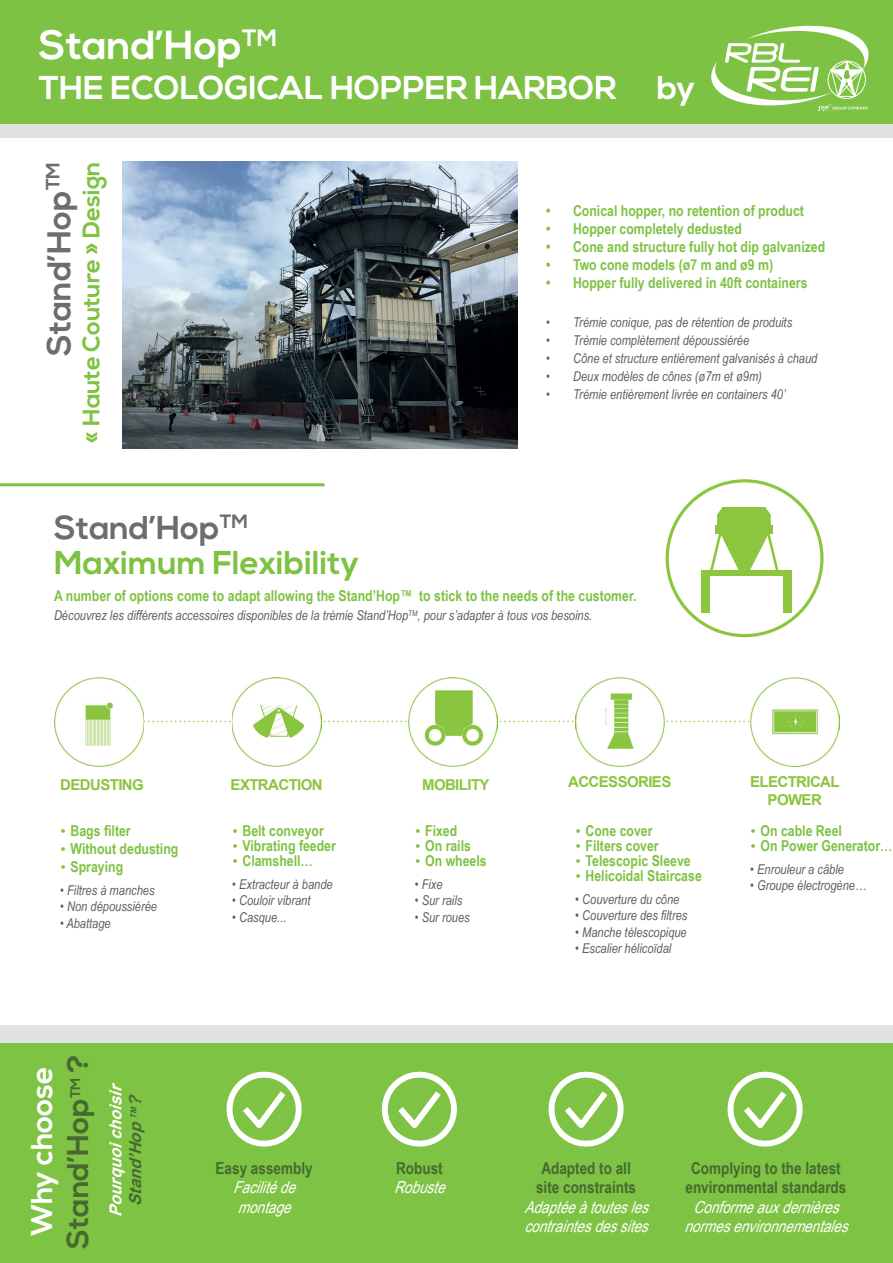
<style>
.page{position:relative;width:893px;height:1263px;background:#fff}
.page>*{position:absolute;margin:0;border:0;box-sizing:border-box;transform-origin:0 0}
.t1{font:700 40.5px "Nexa";color:#fff}
.t2{font:700 33px/34.5px "Nexa";color:#7ec243}
.t3{font:700 33px "Nexa";color:#fff}
.t4{font:700 33px "Nexa";color:#6c6d70}
.t5{font:700 30px/36px "Nexa";color:#466930;text-align:center}
.t6{font:700 24px "Nexa";color:#7ec243}
.t7{font:italic 16.5px/19.5px "Arial Narrow";color:#fff}
.t8{font:700 16.5px/19.5px "Arial Narrow";color:#466930;text-align:center}
.t9{font:italic 700 16.5px/19.5px "Arial";color:#fff;text-align:center}
.t10{font:700 15px "Arial Narrow";color:#7ec243}
.t11{font:700 15px/18px "Arial";letter-spacing:-.04em;color:#8ac53e;text-align:center}
.t12{font:italic 13.5px "Arial Narrow";color:#5b5f60}
.s1{color:#6c6d70}
.s2{font-family:"Poppins";font-weight:400}
.s3{color:#fff}
.s4{color:#476932}
</style>
<div class="page">
<svg style="left:144px;top:721px;width:606px;height:1px"></svg>
<div style="left:0;top:1029px;width:893px;height:234px;background:#7fc344"></div>
<div style="left:0;top:123px;width:893px;height:15px;background:#e0e1e3"></div>
<div style="left:0;top:0;width:893px;height:123px;background:#7ec243"></div>
<svg style="left:711px;top:25px;width:158px;height:86px"></svg>
<img style="left:122px;top:162px;width:395px;height:286px">
<svg style="left:227px;top:1072px;width:75px;height:74px"></svg>
<svg style="left:727px;top:1072px;width:76px;height:74px"></svg>
<svg style="left:549px;top:1072px;width:75px;height:74px"></svg>
<svg style="left:382px;top:1072px;width:75px;height:74px"></svg>
<hr style="left:0;top:483px;width:325px;height:3px;background:#7ec243">
<div style="left:0;top:1026px;width:893px;height:17px;background:#e0e1e3"></div>
<div style="left:666px;top:479px;width:157px;height:158px;border:3px solid #8bc63e;border-radius:50%"></div>
<svg style="left:710px;top:507px;width:69px;height:63px"></svg>
<div style="left:701px;top:570px;width:90px;height:6px;background:#8bc63e"></div>
<div style="left:783px;top:570px;width:8px;height:42px;background:#8bc63e"></div>
<div style="left:701px;top:570px;width:8px;height:42px;background:#8bc63e"></div>
<img style="left:750px;top:678px;width:89px;height:89px">
<img style="left:409px;top:678px;width:89px;height:89px">
<img style="left:575px;top:678px;width:89px;height:89px">
<img style="left:55px;top:678px;width:89px;height:89px">
<img style="left:232px;top:678px;width:89px;height:89px">
<h1 class="t1" style="left:39px;top:22px;width:240px">Stand’Hop<sup>TM</sup></h1>
<h2 class="t3" style="left:39px;top:68px;width:658px">THE ECOLOGICAL HOPPER HARBOR by</h2>
<h2 class="t4" style="left:40px;top:356px;width:196px;rotate:-90deg">Stand’Hop<sup>TM</sup></h2>
<h3 class="t6" style="left:77px;top:443px;width:282px;rotate:-90deg">« Haute Couture » Design</h3>
<h2 class="t2" style="left:54px;top:512px;width:307px"><span class="s1">Stand’Hop</span><sup>TM<br></sup>Maximum Flexibility</h2>
<p class="t10" style="left:546px;top:199px;width:259px">• Conical hopper, no retention of product</p>
<p class="t10" style="left:546px;top:217px;width:197px">• Hopper completely dedusted</p>
<p class="t10" style="left:546px;top:235px;width:281px">• Cone and structure fully hot dip galvanized</p>
<p class="t10" style="left:546px;top:253px;width:229px">• Two cone models (ø7 m and ø9 m)</p>
<p class="t10" style="left:546px;top:271px;width:263px">• Hopper fully delivered in 40ft containers</p>
<p class="t12" style="left:546px;top:313px;width:248px">• Trémie conique, pas de rétention de produits</p>
<p class="t12" style="left:546px;top:331px;width:205px">• Trèmie complètement dépoussiérée</p>
<p class="t12" style="left:546px;top:349px;width:273px">• Cône et structure entièrement galvanisés à chaud</p>
<p class="t12" style="left:546px;top:367px;width:217px">• Deux modèles de cônes (ø7m et ø9m)</p>
<p class="t12" style="left:546px;top:385px;width:241px">• Trémie entièrement livrée en containers 40’</p>
<p class="t10" style="left:54px;top:584px;width:584px">A number of options come to adapt allowing the Stand’Hop™ to stick to the needs of the customer.</p>
<p class="t12" style="left:54px;top:606px;width:540px">Découvrez les différents accessoires disponibles de la trémie Stand’Hop<sup>TM</sup>, pour s’adapter à tous vos besoins.</p>
<p class="t11" style="left:60px;top:776px;width:85px">DEDUSTING</p>
<p class="t11" style="left:568px;top:773px;width:105px">ACCESSORIES</p>
<p class="t11" style="left:750px;top:773px;width:91px">ELECTRICAL<br>POWER</p>
<p class="t11" style="left:231px;top:776px;width:94px">EXTRACTION</p>
<p class="t11" style="left:422px;top:776px;width:69px">MOBILITY</p>
<p class="t10" style="left:60px;top:819px;width:72px"><span class="s2">•</span> Bags filter</p>
<p class="t10" style="left:60px;top:837px;width:120px"><span class="s2">•</span> Without dedusting</p>
<p class="t10" style="left:60px;top:855px;width:64px"><span class="s2">•</span> Spraying</p>
<p class="t12" style="left:60px;top:881px;width:96px">• Filtres à manches</p>
<p class="t12" style="left:60px;top:897px;width:98px">• Non dépoussiérée</p>
<p class="t12" style="left:60px;top:914px;width:52px">• Abattage</p>
<p class="t10" style="left:232px;top:819px;width:93px"><span class="s2">•</span> Belt conveyor</p>
<p class="t10" style="left:232px;top:834px;width:105px"><span class="s2">•</span> Vibrating feeder</p>
<p class="t10" style="left:232px;top:849px;width:82px"><span class="s2">•</span> Clamshell…</p>
<p class="t12" style="left:232px;top:875px;width:102px">• Extracteur à bande</p>
<p class="t12" style="left:232px;top:891px;width:80px">• Couloir vibrant</p>
<p class="t12" style="left:232px;top:908px;width:56px">• Casque...</p>
<h3 class="t5" style="left:25px;top:1249px;width:196px;rotate:-90deg"><span class="s3">Why choose<br></span>Stand’Hop<sup>TM</sup> ?</h3>
<p class="t9" style="left:106px;top:1217px;width:140px;rotate:-90deg">Pourquoichoisir<br><span class="s4">Stand’Hop</span><sup>TM</sup><span class="s4">?</span></p>
<p class="t8" style="left:216px;top:1157px;width:99px">Easy assembly</p>
<p class="t7" style="left:233px;top:1177px;width:71px">Facilitéde montage</p>
<p class="t10" style="left:415px;top:819px;width:44px"><span class="s2">•</span> Fixed</p>
<p class="t10" style="left:415px;top:834px;width:58px"><span class="s2">•</span> On rails</p>
<p class="t10" style="left:415px;top:849px;width:73px"><span class="s2">•</span> On wheels</p>
<p class="t12" style="left:415px;top:875px;width:29px">• Fixe</p>
<p class="t12" style="left:415px;top:891px;width:49px">• Sur rails</p>
<p class="t12" style="left:415px;top:908px;width:56px">• Sur roues</p>
<p class="t10" style="left:575px;top:819px;width:79px"><span class="s2">•</span> Cone cover</p>
<p class="t10" style="left:575px;top:834px;width:85px"><span class="s2">•</span> Filters cover</p>
<p class="t10" style="left:575px;top:849px;width:117px"><span class="s2">•</span> Telescopic Sleeve</p>
<p class="t10" style="left:575px;top:864px;width:128px"><span class="s2">•</span> Helicoidal Staircase</p>
<p class="t12" style="left:575px;top:890px;width:106px">• Couverture du cône</p>
<p class="t12" style="left:575px;top:906px;width:114px">• Couverture des filtres</p>
<p class="t12" style="left:575px;top:923px;width:113px">• Manche télescopique</p>
<p class="t12" style="left:575px;top:939px;width:98px">• Escalier hélicoïdal</p>
<p class="t10" style="left:750px;top:819px;width:93px"><span class="s2">•</span> On cable Reel</p>
<p class="t10" style="left:750px;top:834px;width:144px"><span class="s2">•</span> On Power Generator…</p>
<p class="t12" style="left:750px;top:860px;width:95px">• Enrouleur a câble</p>
<p class="t12" style="left:750px;top:876px;width:117px">• Groupe électrogène…</p>
<p class="t8" style="left:396px;top:1157px;width:48px">Robust</p>
<p class="t7" style="left:394px;top:1177px;width:59px">Robuste</p>
<p class="t8" style="left:536px;top:1157px;width:102px">Adapted to all site constraints</p>
<p class="t7" style="left:524px;top:1197px;width:132px">Adaptéeàtoutesles contraintesdessites</p>
<p class="t8" style="left:685px;top:1157px;width:162px">Complying to the latest environmental standards</p>
<p class="t7" style="left:684px;top:1197px;width:172px;text-align:center">Conformeauxdernières normesenvironnementales</p>
</div>
